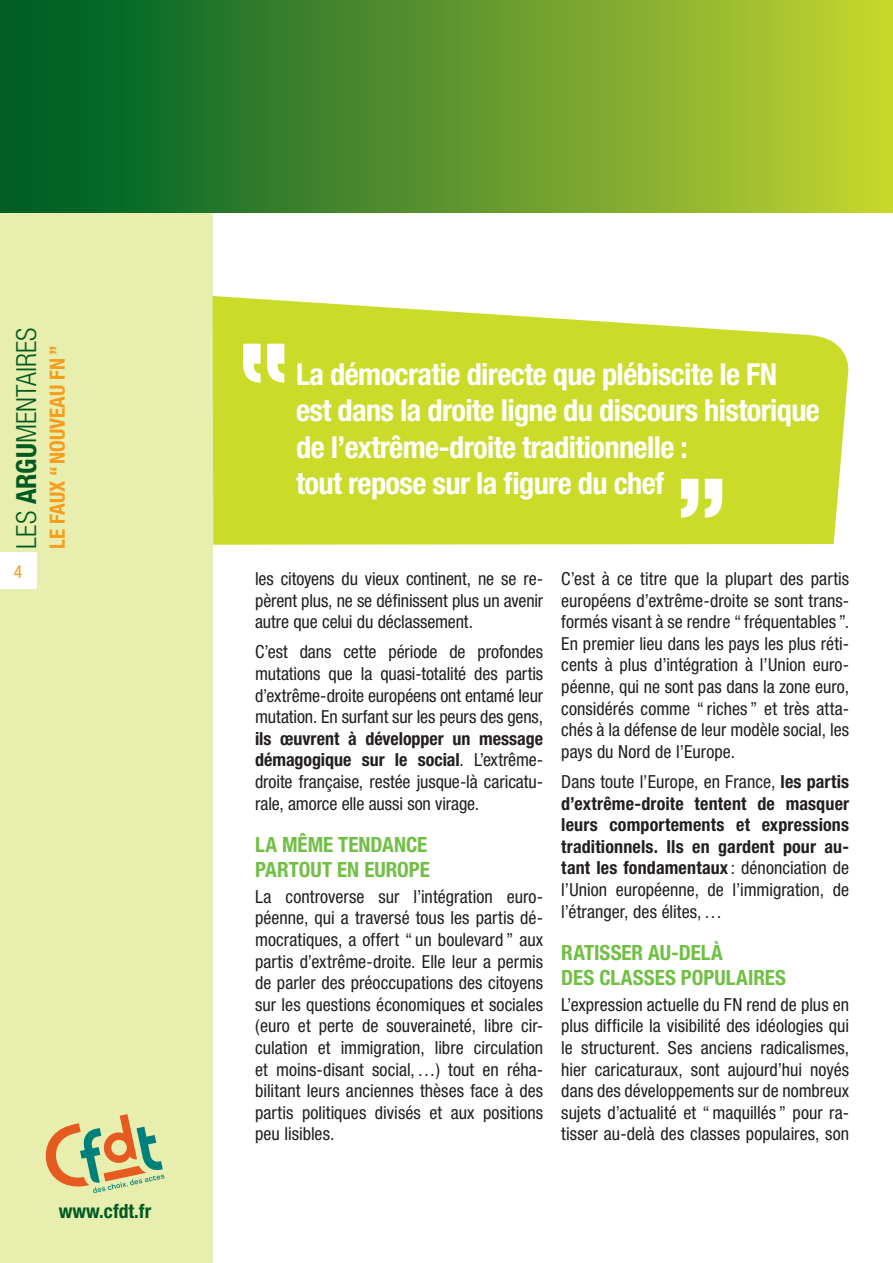
<style>
.page{position:relative;width:893px;height:1263px;background:#fff}
.page>*{position:absolute;margin:0;border:0;box-sizing:border-box;transform-origin:0 0}
.t1{font:900 condensed 104.1px "Helvetica Neue";color:#fff}
.t2{font:700 condensed 30.3px/36.5px "Helvetica Neue";letter-spacing:-.02em;color:#fff}
.t3{font:300 condensed 27.75px "Helvetica Neue";color:#005b22}
.t4{font:700 condensed 21px/25.2px "Helvetica Neue";color:#71bf44}
.t5{font:700 condensed 21px "Helvetica Neue";color:#f89c1c}
.t6{font:700 condensed 19.5px "Helvetica Neue";color:#005b22}
.t7{font:condensed 18px/21.6px "Helvetica Neue";color:#231f20;text-align:justify}
.t8{font:700 condensed 18px/21.6px "Helvetica Neue";letter-spacing:.01em;color:#231f20;text-align:justify}
.t9{font:condensed 18px "Helvetica Neue";color:#f89c1c}
.s1{font-weight:700}
.s2{font-weight:400}
</style>
<div class="page">
<div style="left:0;top:0;width:213px;height:1263px;background:#e7eeae"></div>
<div style="left:0;top:0;width:893px;height:213px;background:linear-gradient(to right,#005827,#c5d332)"></div>
<div style="left:0;top:553px;width:36px;height:36px;background:#fff"></div>
<svg style="left:45px;top:1114px;width:120px;height:79px"></svg>
<svg style="left:213px;top:296px;width:636px;height:249px;background:#cfde3e"></svg>
<div style="left:243px;top:344px;width:41px;height:39px;background:#cadb2a"></div>
<h3 class="t3" style="left:11px;top:549px;width:222px;rotate:-90deg">LES <span class="s1">ARGU</span>MENTAIRES</h3>
<p class="t9" style="left:14px;top:561px;width:10px">4</p>
<p class="t5" style="left:45px;top:549px;width:204px;rotate:-90deg">Le faux “nouveau FN ”</p>
<p class="t6" style="left:59px;top:1200px;width:94px">www.cfdt.fr</p>
<h2 class="t2" style="left:296px;top:355px;width:525px">La démocratie directe que plébiscite le FN<br>est dans la droite ligne du discours historique de l’extrême-droite traditionnelle :<br>tout repose sur la figure du chef</h2>
<h1 class="t1" style="left:727px;top:544px;width:52px;rotate:-180deg">“</h1>
<p class="t7" style="left:255px;top:568px;width:290px">les citoyens du vieux continent, ne se re&shy;pèrent plus, ne se définissent plus un avenir autre que celui du déclassement.</p>
<p class="t7" style="left:255px;top:641px;width:290px">C’est dans cette période de profondes mutations que la quasi-totalité des partis d’extrême-droite européens ont entamé leur mutation. En surfant sur les peurs des gens,</p>
<p class="t7" style="left:255px;top:727px;width:290px"><span class="s1">ils œuvrent à développer un message démagogique sur le social</span>. L’extrême&shy;droite française, restée jusque-là caricatu&shy;rale, amorce elle aussi son virage.</p>
<p class="t4" style="left:255px;top:831px;width:174px">La même tendance part</p>
<p class="t4" style="left:299px;top:857px;width:132px">out en europe</p>
<p class="t7" style="left:255px;top:885px;width:290px">La controverse sur l’intégration euro&shy;péenne, qui a traversé tous les partis dé&shy;mocratiques, a offert “ un boulevard ” aux partis d’extrême-droite. Elle leur a permis de parler des préoccupations des citoyens sur les questions économiques et sociales (euro et perte de souveraineté, libre cir&shy;culation et immigration, libre circulation et moins-disant social,…) tout en réha&shy;bilitant leurs anciennes thèses face à des partis politiques divisés et aux positions peu lisibles.</p>
<p class="t7" style="left:561px;top:568px;width:289px">C’est à ce titre que la plupart des partis européens d’extrême-droite se sont trans&shy;formés visant à se rendre “ fréquentables ”.<br>En premier lieu dans les pays les plus réti&shy;cents à plus d’intégration à l’Union euro&shy;péenne, qui ne sont pas dans la zone euro, considérés comme “ riches ” et très atta&shy;chés à la défense de leur modèle social, les pays du Nord de l’Europe.</p>
<p class="t8" style="left:561px;top:770px;width:289px"><span class="s2">Dans toute l’Europe, en France,</span> les partis d’extrême-droite tentent de masquer leurs comportements et expressions traditionnels. Ils en gardent pour au&shy;tant les fondamentaux <span class="s2">: dénonciation de l’Union européenne, de l’immigration, de l’étranger, des élites,…</span></p>
<p class="t4" style="left:561px;top:939px;width:163px">RATISSER au-delà des class</p>
<p class="t4" style="left:655px;top:965px;width:60px">es populair</p>
<p class="t4" style="left:765px;top:965px;width:21px">es</p>
<p class="t7" style="left:561px;top:993px;width:289px">L’expression actuelle du FN rend de plus en plus difficile la visibilité des idéologies qui le structurent. Ses anciens radicalismes, hier caricaturaux, sont aujourd’hui noyés dans des développements sur de nombreux sujets d’actualité et “maquillés ” pour ra&shy;tisser au-delà des classes populaires, son</p>
</div>
